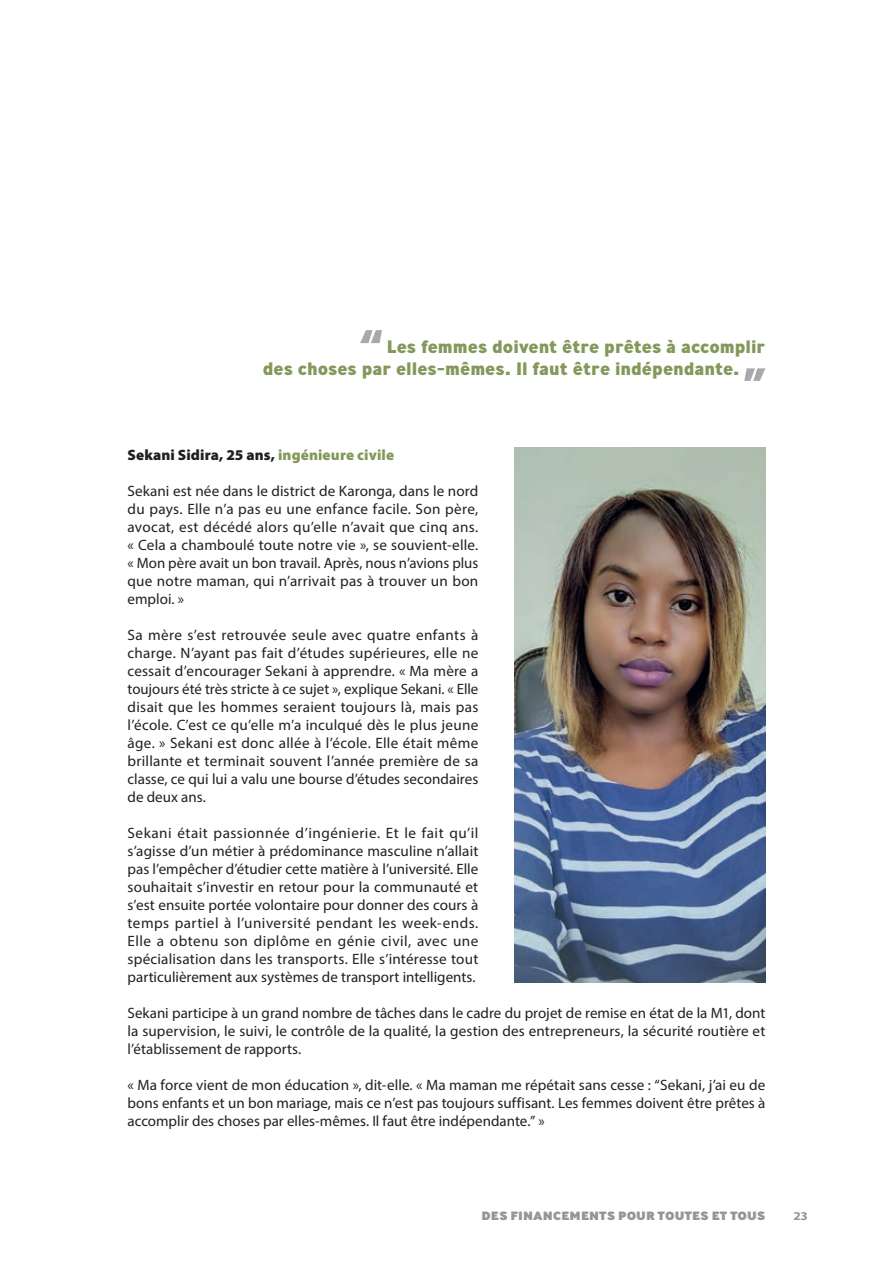
<style>
.page{position:relative;width:893px;height:1263px;background:#fff}
.page>*{position:absolute;margin:0;border:0;box-sizing:border-box;transform-origin:0 0}
._04_ACCROCHE_VERT{font:800 18px/22.5px "Ministry";color:#84985b}
._02_TXT_COURANT_EN{font:15px/18px "Myriad Pro";color:#231f20;text-align:justify}
._02_TXT_COURANT_EN-2{font:900 15px "Myriad Pro";letter-spacing:.01em;color:#231f20}
.t1{font:800 12px "Ministry";letter-spacing:.005em;color:#939598;scale:1.1 1}
.t2{font:700 12px "Myriad Pro";color:#939598;scale:1.1 1}
.s1{color:#84985b}
</style>
<div class="page">
<svg style="left:360px;top:330px;width:22px;height:13px"></svg>
<svg style="left:744px;top:368px;width:21px;height:13px"></svg>
<img style="left:514px;top:448px;width:251px;height:534px">
<p class="_04_ACCROCHE_VERT" style="left:263px;top:335px;width:504px;text-indent:124px">Les femmes doivent être prêtes à accomplir des choses par elles-mêmes. Il faut être indépendante.</p>
<p class="_02_TXT_COURANT_EN-2" style="left:128px;top:445px;width:268px">Sekani Sidira, 25 ans, <span class="s1">ingénieure civile</span></p>
<p class="_02_TXT_COURANT_EN" style="left:128px;top:482px;width:352px">Sekani est née dans le district de Karonga, dans le nord du pays. Elle n’a pas eu une enfance facile. Son père, avocat, est décédé alors qu’elle n’avait que cinq ans. « Cela a chamboulé toute notre vie », se souvient-elle. « Mon père avait un bon travail. Après, nous n’avions plus que notre maman, qui n’arrivait pas à trouver un bon emploi. »</p>
<p class="_02_TXT_COURANT_EN" style="left:128px;top:626px;width:352px">Sa mère s’est retrouvée seule avec quatre enfants à charge. N’ayant pas fait d’études supérieures, elle ne cessait d’encourager Sekani à apprendre. « Ma mère a toujours été très stricte à ce sujet », explique Sekani. « Elle disait que les hommes seraient toujours là, mais pas l’école. C’est ce qu’elle m’a inculqué dès le plus jeune âge. » Sekani est donc allée à l’école. Elle était même brillante et terminait souvent l’année première de sa classe, ce qui lui a valu une bourse d’études secondaires de deux ans.</p>
<p class="_02_TXT_COURANT_EN" style="left:128px;top:824px;width:352px">Sekani était passionnée d’ingénierie. Et le fait qu’il s’agisse d’un métier à prédominance masculine n’allait pas l’empêcher d’étudier cette matière à l’université. Elle souhaitait s’investir en retour pour la communauté et s’est ensuite portée volontaire pour donner des cours à temps partiel à l’université pendant les week-ends.<br>Elle a obtenu son diplôme en génie civil, avec une spécialisation dans les transports. Elle s’intéresse tout particulièrement aux systèmes de transport intelligents.</p>
<p class="_02_TXT_COURANT_EN" style="left:128px;top:1004px;width:639px">Sekani participe à un grand nombre de tâches dans le cadre du projet de remise en état de la M1, dont la supervision, le suivi, le contrôle de la qualité, la gestion des entrepreneurs, la sécurité routière et l’établissement de rapports.</p>
<p class="_02_TXT_COURANT_EN" style="left:128px;top:1076px;width:639px">« Ma force vient de mon éducation », dit-elle. « Ma maman me répétait sans cesse : “Sekani, j’ai eu de bons enfants et un bon mariage, mais ce n’est pas toujours suffisant. Les femmes doivent être prêtes à accomplir des choses par elles-mêmes. Il faut être indépendante.” »</p>
<p class="t1" style="left:481px;top:1208px;width:260px">DES FINANCEMENTS POUR TOUTES ET TOUS</p>
<p class="t2" style="left:793px;top:1208px;width:15px">23</p>
</div>
